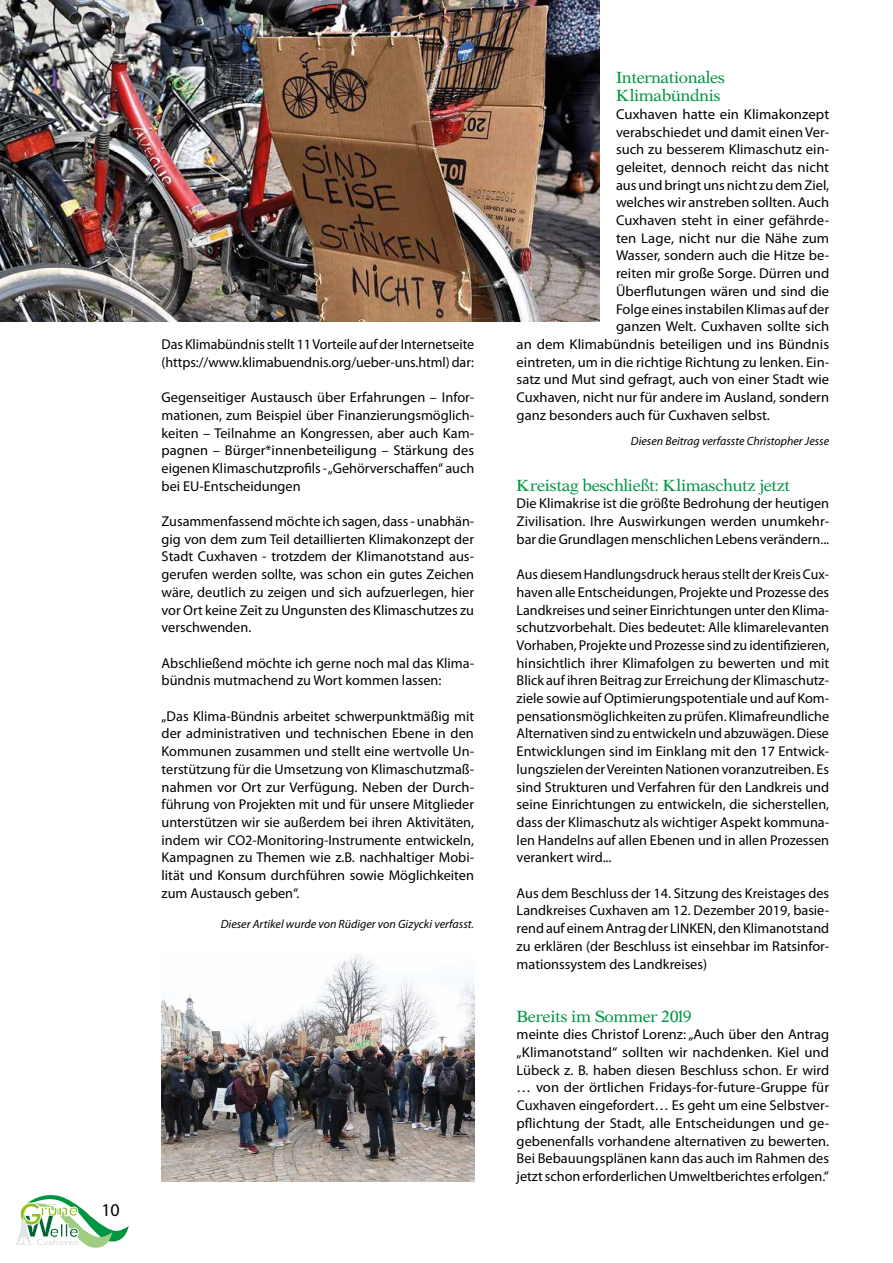
<style>
.page{position:relative;width:893px;height:1263px;background:#fff}
.page>*{position:absolute;margin:0;border:0;box-sizing:border-box;transform-origin:0 0}
.t1{font:18px "Myriad Pro";color:#000}
.t2{font:16.05px/17.7px "Nebraska Normal";letter-spacing:-.02em;color:#009641}
.t3{font:14.25px/17.7px "Myriad Pro";color:#000;text-align:justify}
.t4{font:14.25px "Myriad Pro";color:#000;scale:1.04 1}
.t5{font:italic 12px "Myriad Pro";color:#000}
</style>
<div class="page">
<img style="left:162px;top:954px;width:312px;height:227px">
<img style="left:0;top:0;width:599px;height:322px">
<svg style="left:16px;top:1195px;width:113px;height:53px"></svg>
<p class="t1" style="left:101px;top:1199px;width:20px">10</p>
<p class="t3" style="left:162px;top:335px;width:314px">Das Klimabündnis stellt 11 Vorteile auf der Internetseite (https://www.klimabuendnis.org/ueber-uns.html) dar:</p>
<p class="t3" style="left:162px;top:388px;width:314px">Gegenseitiger Austausch über Erfahrungen – Infor&shy;mationen, zum Beispiel über Finanzierungsmöglich&shy;keiten – Teilnahme an Kongressen, aber auch Kam&shy;pagnen – Bürger*innenbeteiligung – Stärkung des eigenen Klimaschutzprofils - „Gehörverschaffen“ auch bei EU-Entscheidungen</p>
<p class="t3" style="left:162px;top:512px;width:314px">Zusammenfassend möchte ich sagen, dass - unabhän&shy;gig von dem zum Teil detaillierten Klimakonzept der Stadt Cuxhaven - trotzdem der Klimanotstand aus&shy;gerufen werden sollte, was schon ein gutes Zeichen wäre, deutlich zu zeigen und sich aufzuerlegen, hier vor Ort keine Zeit zu Ungunsten des Klimaschutzes zu verschwenden.</p>
<p class="t3" style="left:162px;top:654px;width:314px">Abschließend möchte ich gerne noch mal das Klima&shy;bündnis mutmachend zu Wort kommen lassen:</p>
<p class="t3" style="left:162px;top:707px;width:314px">„Das Klima-Bündnis arbeitet schwerpunktmäßig mit der administrativen und technischen Ebene in den Kommunen zusammen und stellt eine wertvolle Un&shy;terstützung für die Umsetzung von Klimaschutzmaß&shy;nahmen vor Ort zur Verfügung. Neben der Durch&shy;führung von Projekten mit und für unsere Mitglieder unterstützen wir sie außerdem bei ihren Aktivitäten, indem wir CO2-Monitoring-Instrumente entwickeln, Kampagnen zu Themen wie z.B. nachhaltiger Mobi&shy;lität und Konsum durchführen sowie Möglichkeiten zum Austausch geben“.</p>
<p class="t5" style="left:221px;top:917px;width:255px">Dieser Artikel wurde von Rüdiger von Gizycki verfasst.</p>
<p class="t2" style="left:616px;top:69px;width:110px">Internationales<br>Klimabündnis</p>
<p class="t4" style="left:616px;top:105px;width:207px">Cuxhaven hatte ein Klimakonzept</p>
<p class="t3" style="left:616px;top:123px;width:215px">verabschiedet und damit einen Ver-</p>
<p class="t3" style="left:616px;top:140px;width:215px">such zu besserem Klimaschutz ein-</p>
<p class="t4" style="left:616px;top:158px;width:206px">geleitet, dennoch reicht das nicht</p>
<p class="t3" style="left:616px;top:176px;width:215px">aus und bringt uns nicht zu dem Ziel,</p>
<p class="t3" style="left:616px;top:193px;width:215px">welches wir anstreben sollten. Auch</p>
<p class="t3" style="left:616px;top:211px;width:215px">Cuxhaven steht in einer gefährde-</p>
<p class="t4" style="left:616px;top:229px;width:206px">ten Lage, nicht nur die Nähe zum</p>
<p class="t3" style="left:616px;top:247px;width:215px">Wasser, sondern auch die Hitze be-</p>
<p class="t3" style="left:616px;top:264px;width:215px">reiten mir große Sorge. Dürren und</p>
<p class="t3" style="left:616px;top:282px;width:215px">Überflutungen wären und sind die</p>
<p class="t3" style="left:616px;top:300px;width:215px">Folge eines instabilen Klimas auf der</p>
<p class="t3" style="left:616px;top:317px;width:215px">ganzen Welt. Cuxhaven sollte sich</p>
<p class="t3" style="left:517px;top:335px;width:314px">an dem Klimabündnis beteiligen und ins Bündnis</p>
<p class="t3" style="left:517px;top:353px;width:314px">eintreten, um in die richtige Richtung zu lenken. Ein-</p>
<p class="t3" style="left:517px;top:370px;width:314px">satz und Mut sind gefragt, auch von einer Stadt wie</p>
<p class="t3" style="left:517px;top:388px;width:314px">Cuxhaven, nicht nur für andere im Ausland, sondern</p>
<p class="t3" style="left:517px;top:406px;width:255px">ganz besonders auch für Cuxhaven selbst.</p>
<p class="t5" style="left:631px;top:434px;width:200px">Diesen Beitrag verfasste Christopher Jesse</p>
<p class="t2" style="left:517px;top:476px;width:275px">Kreistag beschließt: Klimaschutz jetzt</p>
<p class="t3" style="left:517px;top:494px;width:314px">Die Klimakrise ist die größte Bedrohung der heutigen Zivilisation. Ihre Auswirkungen werden unumkehr&shy;bar die Grundlagen menschlichen Lebens verändern...</p>
<p class="t3" style="left:517px;top:565px;width:314px">Aus diesem Handlungsdruck heraus stellt der Kreis Cux&shy;haven alle Entscheidungen, Projekte und Prozesse des Landkreises und seiner Einrichtungen unter den Klima&shy;schutzvorbehalt. Dies bedeutet: Alle klimarelevanten Vorhaben, Projekte und Prozesse sind zu identifizieren, hinsichtlich ihrer Klimafolgen zu bewerten und mit Blick auf ihren Beitrag zur Erreichung der Klimaschutz&shy;ziele sowie auf Optimierungspotentiale und auf Kom&shy;pensationsmöglichkeiten zu prüfen. Klimafreundliche Alternativen sind zu entwickeln und abzuwägen. Diese Entwicklungen sind im Einklang mit den 17 Entwick&shy;lungszielen der Vereinten Nationen voranzutreiben. Es sind Strukturen und Verfahren für den Landkreis und seine Einrichtungen zu entwickeln, die sicherstellen, dass der Klimaschutz als wichtiger Aspekt kommuna&shy;len Handelns auf allen Ebenen und in allen Prozessen verankert wird...</p>
<p class="t3" style="left:517px;top:884px;width:314px">Aus dem Beschluss der 14. Sitzung des Kreistages des Landkreises Cuxhaven am 12. Dezember 2019, basie&shy;rend auf einem Antrag der LINKEN, den Klimanotstand zu erklären (der Beschluss ist einsehbar im Ratsinfor&shy;mationssystem des Landkreises)</p>
<p class="t2" style="left:517px;top:1007px;width:176px">Bereits im Sommer 2019</p>
<p class="t3" style="left:517px;top:1025px;width:314px">meinte dies Christof Lorenz: „Auch über den Antrag „Klimanotstand“ sollten wir nachdenken. Kiel und Lübeck z. B. haben diesen Beschluss schon. Er wird … von der örtlichen Fridays-for-future-Gruppe für Cuxhaven eingefordert… Es geht um eine Selbstver&shy;pflichtung der Stadt, alle Entscheidungen und ge&shy;gebenenfalls vorhandene alternativen zu bewerten.<br>Bei Bebauungsplänen kann das auch im Rahmen des jetzt schon erforderlichen Umweltberichtes erfolgen.“</p>
</div>
